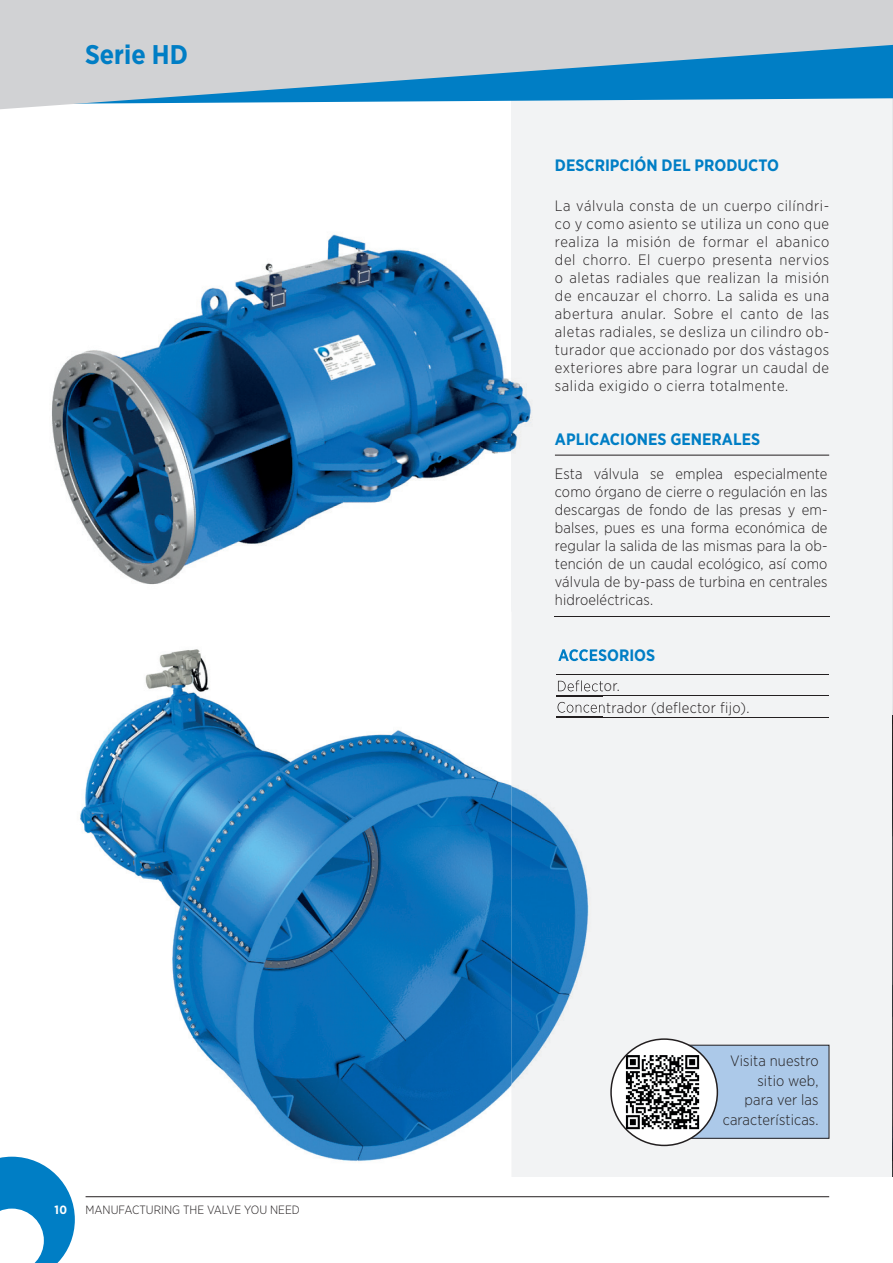
<style>
.page{position:relative;width:893px;height:1263px;background:#fff}
.page>*{position:absolute;margin:0;border:0;box-sizing:border-box;transform-origin:0 0}
.t1{font:700 27px "Gotham Narrow";color:#007ec5}
.t2{font:700 16.5px "Gotham Narrow";color:#007ec5}
.t3{font:300 15px/18px "Gotham Narrow";letter-spacing:.01em;color:#231f20;text-align:justify}
.t4{font:300 12px "Gotham Narrow";color:#231f20}
.t5{font:700 12px "Gotham Narrow";color:#fff}
</style>
<div class="page">
<div style="left:512px;top:0;width:381px;height:1177px;background:#f2f3f4"></div>
<hr style="left:892px;top:0;width:1px;height:1177px;background:#e6e7e9">
<svg style="left:0;top:0;width:893px;height:109px;fill:#d1d2d4"></svg>
<img style="left:52px;top:227px;width:479px;height:377px">
<hr style="left:557px;top:674px;width:272px;height:1px;background:#231f20">
<hr style="left:557px;top:696px;width:272px;height:1px;background:#231f20">
<hr style="left:557px;top:717px;width:272px;height:1px;background:#231f20">
<hr style="left:555px;top:455px;width:274px;height:1px;background:#231f20">
<hr style="left:555px;top:616px;width:274px;height:1px;background:#231f20">
<img style="left:80px;top:649px;width:432px;height:512px">
<img style="left:512px;top:616px;width:90px;height:468px">
<img style="left:557px;top:674px;width:45px;height:1px">
<img style="left:557px;top:696px;width:45px;height:1px">
<img style="left:557px;top:717px;width:45px;height:1px">
<img style="left:558px;top:680px;width:44px;height:11px">
<img style="left:557px;top:702px;width:45px;height:13px">
<img style="left:558px;top:649px;width:44px;height:12px">
<img style="left:555px;top:616px;width:47px;height:1px">
<img style="left:892px;top:724px;width:1px;height:453px">
<div style="left:642px;top:1045px;width:187px;height:93px;background:#acc9e9"></div>
<div style="left:611px;top:1039px;width:106px;height:106px;background:#fff;border-radius:50%"></div>
<img style="left:622px;top:1052px;width:81px;height:80px">
<div style="left:610px;top:1038px;width:108px;height:108px;border:2px solid #231f20;border-radius:50%"></div>
<svg style="left:0;top:1157px;width:75px;height:106px"></svg>
<hr style="left:86px;top:1196px;width:743px;height:1px;background:#231f20">
<h1 class="t1" style="left:85px;top:37px;width:104px">Serie HD</h1>
<p class="t5" style="left:55px;top:1202px;width:14px">10</p>
<p class="t4" style="left:86px;top:1202px;width:216px">MANUFACTURING THE VALVE YOU NEED</p>
<p class="t2" style="left:555px;top:154px;width:226px">DESCRIPCIÓN DEL PRODUCTO</p>
<p class="t3" style="left:555px;top:196px;width:276px">La válvula consta de un cuerpo cilíndri&shy;co y como asiento se utiliza un cono que realiza la misión de formar el abanico del chorro. El cuerpo presenta nervios o aletas radiales que realizan la misión de encauzar el chorro. La salida es una abertura anular. Sobre el canto de las aletas radiales, se desliza un cilindro ob&shy;turador que accionado por dos vástagos exteriores abre para lograr un caudal de salida exigido o cierra totalmente.</p>
<p class="t2" style="left:555px;top:429px;width:207px">APLICACIONES GENERALES</p>
<p class="t3" style="left:555px;top:464px;width:274px">Esta válvula se emplea especialmente como órgano de cierre o regulación en las descargas de fondo de las presas y em&shy;balses, pues es una forma económica de regular la salida de las mismas para la ob&shy;tención de un caudal ecológico, así como válvula de by-pass de turbina en centrales hidroeléctricas.</p>
<p class="t2" style="left:558px;top:644px;width:99px">ACCESORIOS</p>
<p class="t3" style="left:557px;top:698px;width:194px">Concentrador (deflector fijo).</p>
<p class="t3" style="left:723px;top:1050px;width:97px;line-height:19.5px;text-align:right">Visita nuestro sitio web,<br>para ver las características.</p>
</div>
